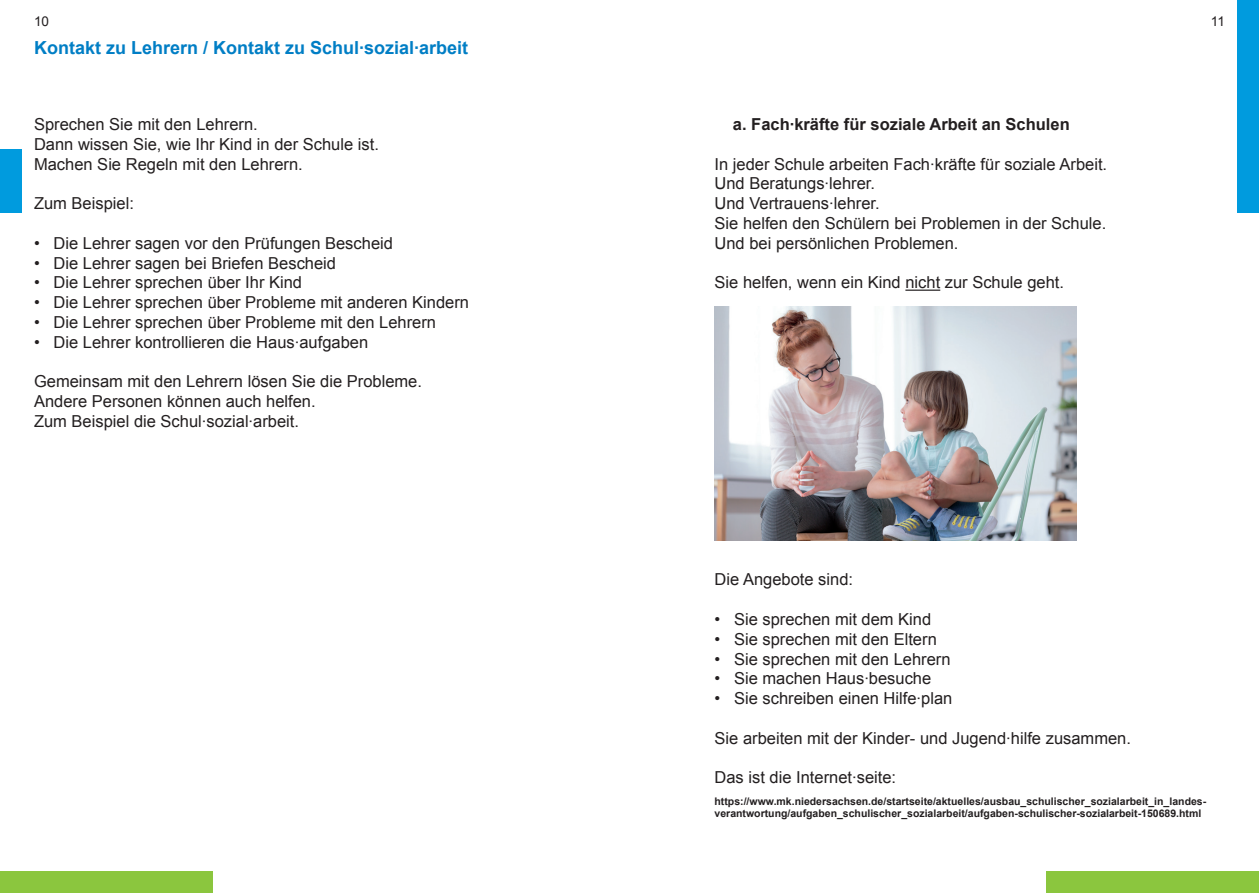
<style>
.page{position:relative;width:1259px;height:893px;background:#fff}
.page>*{position:absolute;margin:0;border:0;box-sizing:border-box;transform-origin:0 0}
.t1{font:700 18px "Arial";color:#007ec5}
.t2{font:16.5px/19.8px "Arial";color:#231f20}
.t3{font:700 16.5px "Arial";color:#231f20}
.t4{font:13.5px "Arial";color:#231f20}
.t5{font:700 10.5px/12.6px "Arial";color:#231f20}
</style>
<div class="page">
<div style="left:1237px;top:0;width:22px;height:213px;background:#009bde"></div>
<div style="left:0;top:872px;width:213px;height:21px;background:#8bc63e"></div>
<div style="left:1046px;top:872px;width:213px;height:21px;background:#8bc63e"></div>
<div style="left:0;top:149px;width:21px;height:64px;background:#009bde"></div>
<hr style="left:905px;top:290px;width:35px;height:1px;background:#231f20">
<img style="left:714px;top:306px;width:362px;height:234px">
<p class="t4" style="left:34px;top:12px;width:17px">10</p>
<p class="t4" style="left:1211px;top:12px;width:16px">11</p>
<p class="t1" style="left:34px;top:35px;width:436px">Kontakt zu Lehrern / Kontakt zu Schul·sozial·arbeit</p>
<p class="t2" style="left:34px;top:114px;width:346px">Sprechen Sie mit den Lehrern.<br>Dann wissen Sie, wie Ihr Kind in der Schule ist.<br>Machen Sie Regeln mit den Lehrern.</p>
<p class="t2" style="left:34px;top:193px;width:101px">Zum Beispiel:</p>
<p class="t2" style="left:34px;top:233px;width:360px">• Die Lehrer sagen vor den Prüfungen Bescheid</p>
<p class="t2" style="left:34px;top:253px;width:303px">• Die Lehrer sagen bei Briefen Bescheid</p>
<p class="t2" style="left:34px;top:273px;width:270px">• Die Lehrer sprechen über Ihr Kind</p>
<p class="t2" style="left:34px;top:292px;width:436px">• Die Lehrer sprechen über Probleme mit anderen Kindern</p>
<p class="t2" style="left:34px;top:312px;width:403px">• Die Lehrer sprechen über Probleme mit den Lehrern</p>
<p class="t2" style="left:34px;top:332px;width:336px">• Die Lehrer kontrollieren die Haus·aufgaben</p>
<p class="t2" style="left:34px;top:372px;width:389px">Gemeinsam mit den Lehrern lösen Sie die Probleme.<br>Andere Personen können auch helfen.<br>Zum Beispiel die Schul·sozial·arbeit.</p>
<p class="t3" style="left:733px;top:113px;width:338px">a. Fach·kräfte für soziale Arbeit an Schulen</p>
<p class="t2" style="left:714px;top:154px;width:394px">In jeder Schule arbeiten Fach·kräfte für soziale Arbeit.<br>Und Beratungs·lehrer.<br>Und Vertrauens·lehrer.<br>Sie helfen den Schülern bei Problemen in der Schule.<br>Und bei persönlichen Problemen.</p>
<p class="t2" style="left:714px;top:273px;width:351px">Sie helfen, wenn ein Kind nicht zur Schule geht.</p>
<p class="t2" style="left:714px;top:570px;width:140px">Die Angebote sind:</p>
<p class="t2" style="left:714px;top:609px;width:218px">• Sie sprechen mit dem Kind</p>
<p class="t2" style="left:714px;top:629px;width:224px">• Sie sprechen mit den Eltern</p>
<p class="t2" style="left:714px;top:649px;width:237px">• Sie sprechen mit den Lehrern</p>
<p class="t2" style="left:714px;top:669px;width:218px">• Sie machen Haus·besuche</p>
<p class="t2" style="left:714px;top:688px;width:239px">• Sie schreiben einen Hilfe·plan</p>
<p class="t2" style="left:714px;top:728px;width:418px">Sie arbeiten mit der Kinder- und Jugend·hilfe zusammen.</p>
<p class="t2" style="left:714px;top:768px;width:183px">Das ist die Internet·seite:</p>
<p class="t5" style="left:714px;top:795px;width:493px">https://www.mk.niedersachsen.de/startseite/aktuelles/ausbau_schulischer_sozialarbeit_in_landes&shy;verantwortung/aufgaben_schulischer_sozialarbeit/aufgaben-schulischer-sozialarbeit-150689.html</p>
</div>
